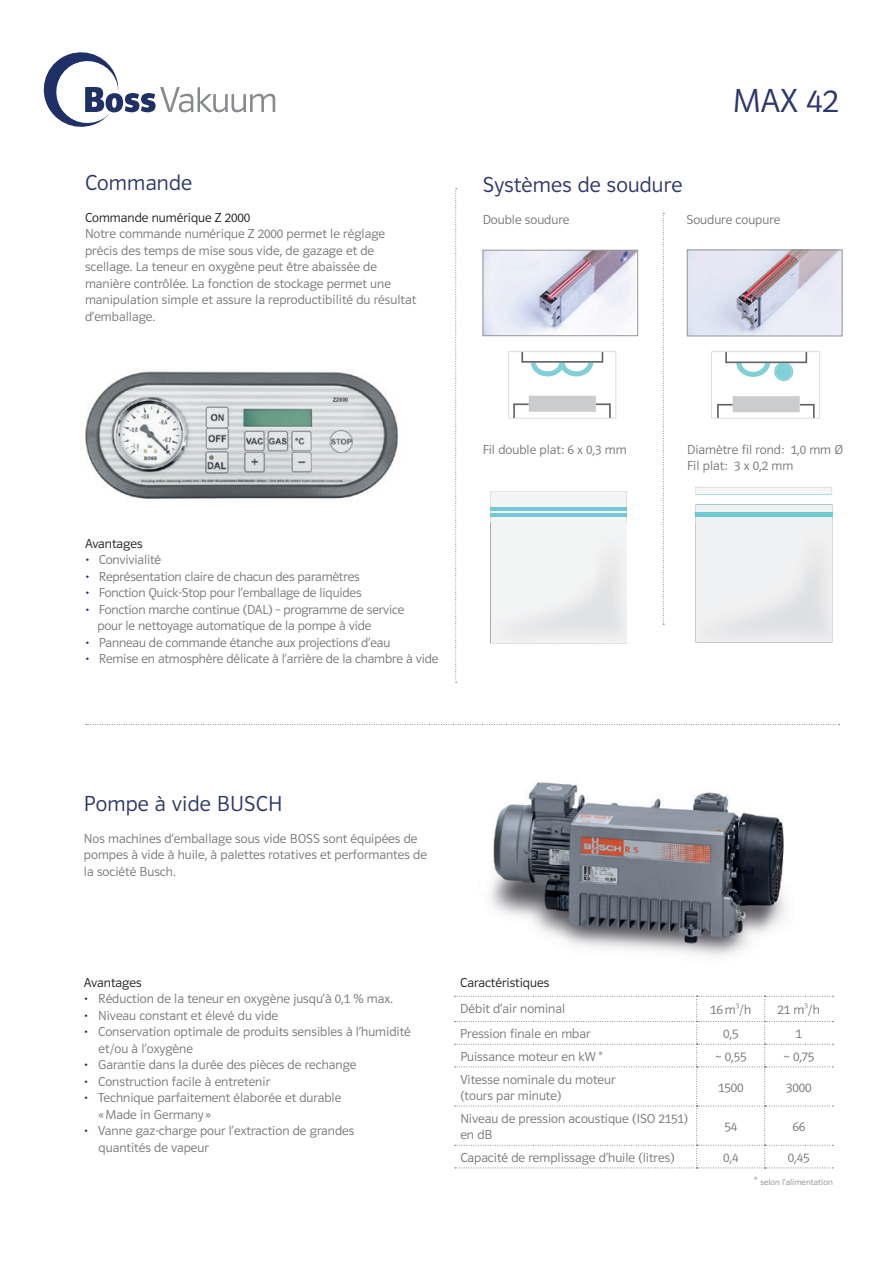
<style>
.page{position:relative;width:893px;height:1263px;background:#fff}
.page>*{position:absolute;margin:0;border:0;box-sizing:border-box;transform-origin:0 0}
.t1{font:34.5px "Polo 11 Leicht";color:#2c376c}
.t2{font:22.5px "Polo 11 Leicht";letter-spacing:.01em;color:#2c376c}
.t3{font:13.5px/16.5px "Polo 11 Leicht";color:#76787b}
.t4{font:13.5px "Polo 11 Leicht";color:#231f20}
.t5{font:9px "Polo 11 Leicht";color:#8f9194}
.s1{color:#1e3066}
.s2{font-size:12px}
</style>
<div class="page">
<svg style="left:44px;top:52px;width:231px;height:75px"></svg>
<svg style="left:455px;top:996px;width:378px;height:172px"></svg>
<svg style="left:86px;top:724px;width:754px;height:1px"></svg>
<img style="left:490px;top:782px;width:296px;height:175px">
<svg style="left:455px;top:188px;width:2px;height:495px"></svg>
<img style="left:85px;top:371px;width:313px;height:128px">
<img style="left:485px;top:252px;width:151px;height:82px">
<div style="left:483px;top:250px;width:155px;height:86px;border:1px solid #939598"></div>
<svg style="left:508px;top:352px;width:108px;height:66px"></svg>
<svg style="left:711px;top:352px;width:109px;height:66px"></svg>
<svg style="left:663px;top:213px;width:1px;height:412px"></svg>
<svg style="left:695px;top:504px;width:137px;height:18px"></svg>
<svg style="left:695px;top:487px;width:137px;height:8px"></svg>
<svg style="left:490px;top:491px;width:137px;height:153px"></svg>
<img style="left:490px;top:522px;width:136px;height:120px">
<img style="left:689px;top:252px;width:151px;height:82px">
<div style="left:687px;top:250px;width:155px;height:86px;border:1px solid #939598"></div>
<h2 class="t2" style="left:85px;top:171px;width:109px">Commande</h2>
<p class="t4" style="left:85px;top:210px;width:167px">Commande numérique Z 2000</p>
<p class="t3" style="left:85px;top:226px;width:333px">Notre commande numérique Z 2000 permet le réglage précis des temps de mise sous vide, de gazage et de scellage. La teneur en oxygène peut être abaissée de manière contrôlée. La fonction de stockage permet une manipulation simple et assure la reproductibilité du résultat d‘emballage.</p>
<h2 class="t2" style="left:483px;top:173px;width:201px">Systèmes de soudure</h2>
<h1 class="t1" style="left:733px;top:82px;width:107px">MAX 42</h1>
<p class="t3" style="left:483px;top:211px;width:88px">Double soudure</p>
<p class="t3" style="left:686px;top:211px;width:96px">Soudure coupure</p>
<p class="t4" style="left:85px;top:536px;width:59px">Avantages</p>
<p class="t3" style="left:85px;top:551px;width:78px"><span class="s1">•</span> Convivialité</p>
<p class="t3" style="left:85px;top:568px;width:276px"><span class="s1">•</span> Représentation claire de chacun des paramètres</p>
<p class="t3" style="left:85px;top:584px;width:278px"><span class="s1">•</span> Fonction Quick-Stop pour l‘emballage de liquides</p>
<p class="t3" style="left:97px;top:601px;width:309px;text-indent:-12px"><span class="s1">•</span> Fonction marche continue (DAL) – programme de service pour le nettoyage automatique de la pompe à vide</p>
<p class="t3" style="left:85px;top:634px;width:307px"><span class="s1">•</span> Panneau de commande étanche aux projections d‘eau</p>
<p class="t3" style="left:85px;top:650px;width:355px"><span class="s1">•</span> Remise en atmosphère délicate à l‘arrière de la chambre à vide</p>
<p class="t3" style="left:483px;top:441px;width:145px">Fil double plat: 6 x 0,3 mm</p>
<p class="t3" style="left:687px;top:441px;width:157px">Diamètre fil rond: 1,0 mm Ø<br>Fil plat: 3 x 0,2 mm</p>
<h2 class="t2" style="left:84px;top:792px;width:200px">Pompe à vide BUSCH</h2>
<p class="t3" style="left:84px;top:830px;width:345px">Nos machines d‘emballage sous vide BOSS sont équipées de pompes à vide à huile, à palettes rotatives et performantes de la société Busch.</p>
<p class="t4" style="left:84px;top:975px;width:59px">Avantages</p>
<p class="t3" style="left:84px;top:991px;width:310px"><span class="s1">•</span> Réduction de la teneur en oxygène jusqu‘à 0,1 % max.</p>
<p class="t3" style="left:84px;top:1007px;width:196px"><span class="s1">•</span> Niveau constant et élevé du vide</p>
<p class="t3" style="left:99px;top:1024px;width:314px;text-indent:-15px"><span class="s1">•</span> Conservation optimale de produits sensibles à l‘humidité et/ou à l‘oxygène</p>
<p class="t3" style="left:84px;top:1057px;width:274px"><span class="s1">•</span> Garantie dans la durée des pièces de rechange</p>
<p class="t3" style="left:84px;top:1073px;width:188px"><span class="s1">•</span> Construction facile à entretenir</p>
<p class="t3" style="left:99px;top:1090px;width:244px;text-indent:-15px"><span class="s1">•</span> Technique parfaitement élaborée et durable « Made in Germany »</p>
<p class="t3" style="left:99px;top:1123px;width:257px;text-indent:-15px"><span class="s1">•</span> Vanne gaz-charge pour l‘extraction de grandes quantités de vapeur</p>
<p class="t4" style="left:460px;top:975px;width:90px">Caractéristiques</p>
<p class="t3" style="left:460px;top:1000px;width:106px">Débit d‘air nominal</p>
<p class="t3" style="left:710px;top:1001px;width:42px">16m<sup>3</sup>/h</p>
<p class="t3" style="left:778px;top:1001px;width:44px">21 m<sup>3</sup>/h</p>
<p class="t3" style="left:460px;top:1025px;width:132px">Pression finale en mbar</p>
<p class="t3" style="left:723px;top:1025px;width:17px">0,5</p>
<p class="t3" style="left:796px;top:1025px;width:8px">1</p>
<p class="t3" style="left:460px;top:1048px;width:144px">Puissance moteur en kW *</p>
<p class="t3" style="left:715px;top:1048px;width:33px">~ 0,55</p>
<p class="t3" style="left:783px;top:1048px;width:32px">~ 0,75</p>
<p class="t3" style="left:460px;top:1071px;width:157px">Vitesse nominale du moteur (tours par minute)</p>
<p class="t3" style="left:718px;top:1079px;width:27px">1500</p>
<p class="t3" style="left:786px;top:1079px;width:27px">3000</p>
<p class="t3" style="left:460px;top:1110px;width:229px">Niveau de pression acoustique (ISO 2151) en dB</p>
<p class="t3" style="left:724px;top:1118px;width:14px">54</p>
<p class="t3" style="left:792px;top:1118px;width:14px">66</p>
<p class="t3" style="left:460px;top:1149px;width:216px">Capacité de remplissage d‘huile (litres)</p>
<p class="t3" style="left:723px;top:1149px;width:17px">0,4</p>
<p class="t3" style="left:788px;top:1149px;width:23px">0,45</p>
<p class="t5" style="left:754px;top:1177px;width:80px"><span class="s2">*</span> selon l‘alimentation</p>
</div>
